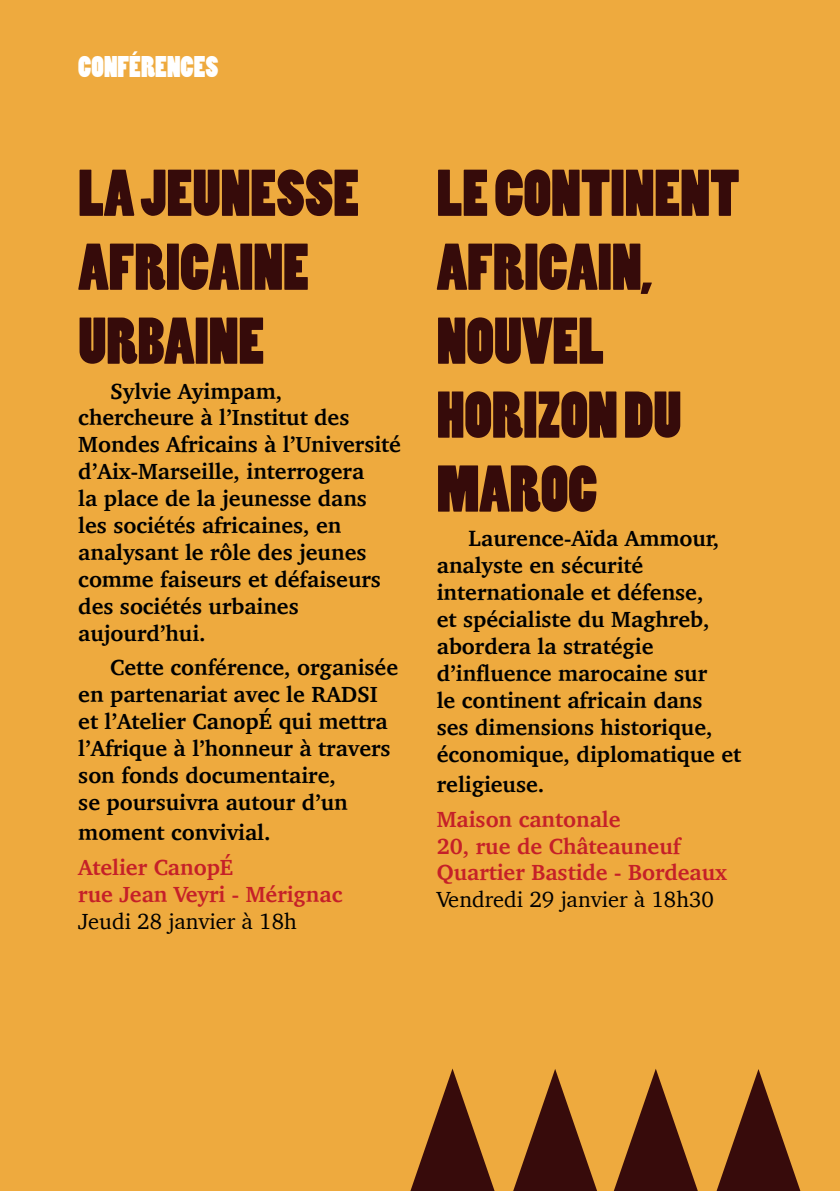
<style>
.page{position:relative;width:840px;height:1191px;background:#fff}
.page>*{position:absolute;margin:0;border:0;box-sizing:border-box;transform-origin:0 0}
.t1{font:61.6px/74px "Poplar Std";color:#360b0a}
.t2{font:28px "Poplar Std";color:#fff}
.t3{font:700 22.4px/26.8px "Charter";color:#000}
.t4{font:700 22.4px/26.8px "Charter";color:#c52028}
.t5{font:22.4px "Charter";color:#000}
</style>
<div class="page">
<div style="left:0;top:0;width:839px;height:1191px;background:#eeaa3e"></div>
<svg style="left:716px;top:1069px;width:84px;height:122px"></svg>
<svg style="left:613px;top:1069px;width:84px;height:122px"></svg>
<svg style="left:513px;top:1069px;width:83px;height:122px"></svg>
<svg style="left:410px;top:1068px;width:84px;height:123px"></svg>
<p class="t2" style="left:78px;top:51px;width:142px">CONFÉRENCES</p>
<h1 class="t1" style="left:78px;top:159px;width:282px">LA JEUNESSE<br>AFRICAINE<br>URBAINE</h1>
<p class="t3" style="left:78px;top:377px;width:324px;text-indent:32px">Sylvie Ayimpam, chercheure à l’Institut des<br>Mondes Africains à l’Université d’Aix-Marseille, interrogera<br>la place de la jeunesse dans les sociétés africaines, en analysant le rôle des jeunes comme faiseurs et défaiseurs des sociétés urbaines aujourd’hui.</p>
<p class="t3" style="left:78px;top:654px;width:321px;text-indent:32px">Cette conférence, organisée en partenariat avec le RADSI et l’Atelier CanopÉ qui mettra l’Afrique à l’honneur à travers son fonds documentaire,<br>se poursuivra autour d’un</p>
<p class="t3" style="left:78px;top:818px;width:193px">moment convivial.</p>
<p class="t4" style="left:78px;top:853px;width:265px">Atelier CanopÉ<br>rue Jean Veyri - Mérignac</p>
<p class="t5" style="left:78px;top:901px;width:220px">Jeudi 28 janvier à 18h</p>
<h1 class="t1" style="left:436px;top:159px;width:304px">LE CONTINENT<br>AFRICAIN,<br>NOUVEL<br>HORIZON DU<br>MAROC</h1>
<p class="t3" style="left:436px;top:525px;width:306px;text-indent:32px">Laurence-Aïda Ammour, analyste en sécurité internationale et défense,<br>et spécialiste du Maghreb, abordera la stratégie d’influence marocaine sur<br>le continent africain dans<br>ses dimensions historique, économique, diplomatique et</p>
<p class="t3" style="left:436px;top:770px;width:109px">religieuse.</p>
<p class="t4" style="left:436px;top:805px;width:292px">Maison cantonale<br>20, rue de Châteauneuf<br>Quartier Bastide - Bordeaux</p>
<p class="t5" style="left:436px;top:880px;width:278px">Vendredi 29 janvier à 18h30</p>
</div>
